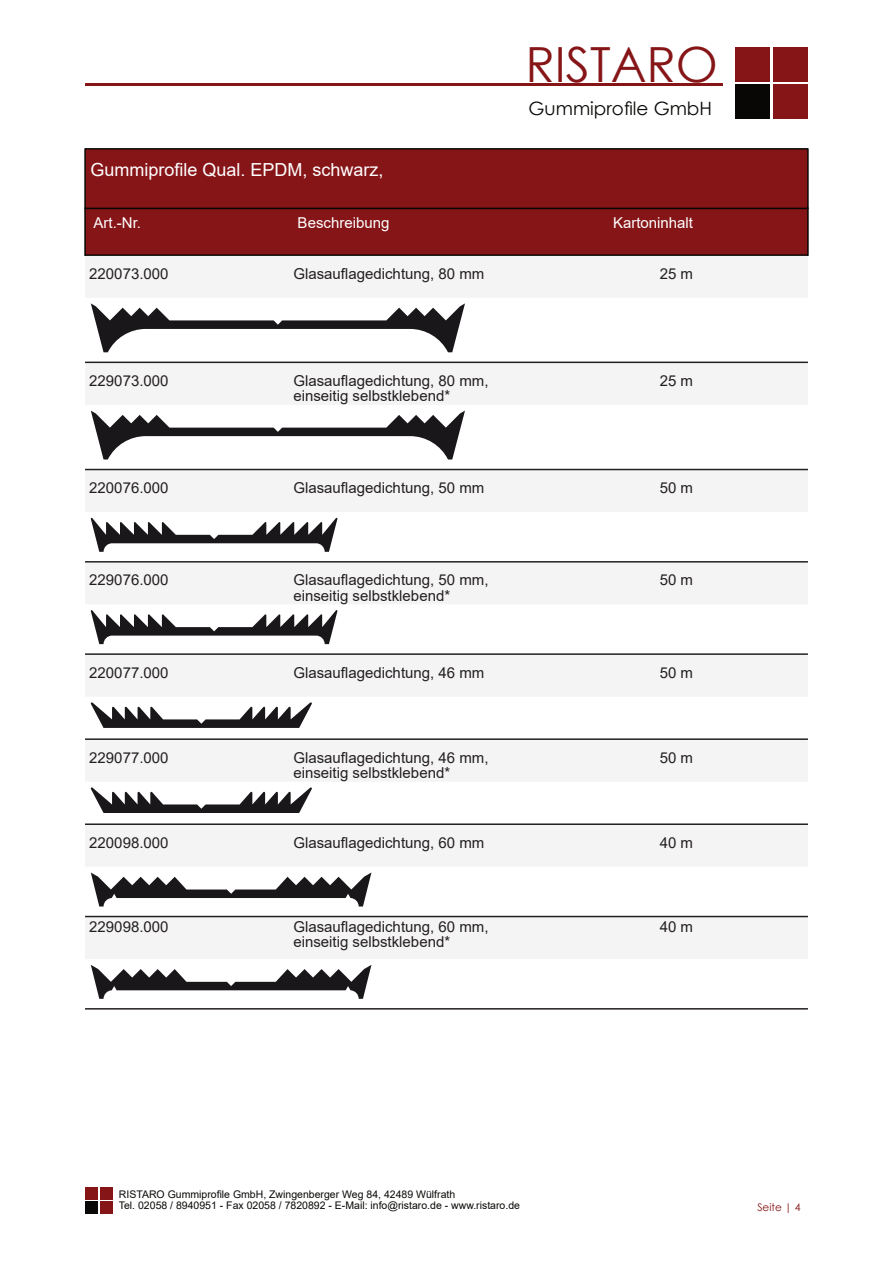
<style>
.page{position:relative;width:893px;height:1263px;background:#fff}
.page>*{position:absolute;margin:0;border:0;box-sizing:border-box;transform-origin:0 0}
.t1{font:48.45px "Century Gothic";color:#861518}
.t2{font:18.3px "Century Gothic";color:#0a0907}
.t3{font:18px "Arial";color:#fff}
.t4{font:15px/15.5px "Arial";color:#231f20}
.t5{font:15px "Arial";color:#fff}
.t6{font:10.5px/10.8px "Arial";color:#0a0907}
.t7{font:10.5px "Century Gothic";color:#861518}
.s1{color:#080704}
</style>
<div class="page">
<div style="left:773px;top:47px;width:35px;height:35px;background:#861518"></div>
<div style="left:736px;top:47px;width:34px;height:35px;background:#861518"></div>
<div style="left:773px;top:85px;width:35px;height:34px;background:#861518"></div>
<div style="left:736px;top:85px;width:34px;height:34px;background:#080705"></div>
<hr style="left:85px;top:83px;width:638px;height:3px;background:#861518">
<div style="left:85px;top:1186px;width:13px;height:13px;background:#861518"></div>
<div style="left:85px;top:1201px;width:13px;height:13px;background:#0a0907"></div>
<div style="left:100px;top:1186px;width:13px;height:13px;background:#861518"></div>
<div style="left:100px;top:1201px;width:13px;height:13px;background:#861518"></div>
<div style="left:85px;top:208px;width:723px;height:47px;background:#861518"></div>
<svg style="left:85px;top:256px;width:723px;height:703px;fill:#f5f4f4"></svg>
<hr style="left:84px;top:208px;width:2px;height:48px;background:#080704">
<hr style="left:807px;top:208px;width:2px;height:48px;background:#080704">
<hr style="left:85px;top:254px;width:723px;height:2px;background:#080704">
<hr style="left:85px;top:362px;width:723px;height:1px;background:#231f20">
<hr style="left:85px;top:469px;width:723px;height:1px;background:#231f20">
<hr style="left:85px;top:561px;width:723px;height:2px;background:#231f20">
<hr style="left:85px;top:653px;width:723px;height:2px;background:#231f20">
<hr style="left:85px;top:738px;width:723px;height:2px;background:#231f20">
<hr style="left:85px;top:823px;width:723px;height:2px;background:#231f20">
<hr style="left:85px;top:916px;width:723px;height:1px;background:#231f20">
<hr style="left:85px;top:1008px;width:723px;height:1px;background:#231f20">
<svg style="left:91px;top:303px;width:374px;height:49px"></svg>
<svg style="left:91px;top:411px;width:374px;height:48px"></svg>
<svg style="left:91px;top:518px;width:246px;height:34px"></svg>
<svg style="left:91px;top:610px;width:246px;height:34px"></svg>
<svg style="left:91px;top:702px;width:221px;height:26px"></svg>
<svg style="left:91px;top:787px;width:221px;height:26px"></svg>
<svg style="left:91px;top:872px;width:280px;height:34px"></svg>
<svg style="left:91px;top:965px;width:280px;height:34px"></svg>
<div style="left:84px;top:148px;width:725px;height:61px;background:#861518;border:1px solid #080704"></div>
<p class="t3" style="left:90px;top:163px;width:295px">Gummiprofile Qual. EPDM, schwarz,</p>
<h1 class="t1" style="left:525px;top:45px;width:194px">RISTARO</h1>
<p class="t2" style="left:529px;top:101px;width:185px">Gummiprofile GmbH</p>
<p class="t5" style="left:94px;top:217px;width:49px">Art.-Nr.</p>
<p class="t5" style="left:298px;top:217px;width:93px">Beschreibung</p>
<p class="t5" style="left:613px;top:217px;width:82px">Kartoninhalt</p>
<p class="t4" style="left:89px;top:267px;width:81px">220073.000</p>
<p class="t4" style="left:293px;top:267px;width:192px">Glasauflagedichtung, 80 mm</p>
<p class="t4" style="left:660px;top:267px;width:35px">25 m</p>
<p class="t4" style="left:89px;top:374px;width:81px">229073.000</p>
<p class="t4" style="left:293px;top:374px;width:197px">Glasauflagedichtung, 80 mm, einseitig selbstklebend*</p>
<p class="t4" style="left:660px;top:374px;width:35px">25 m</p>
<p class="t4" style="left:89px;top:481px;width:81px">220076.000</p>
<p class="t4" style="left:293px;top:481px;width:192px">Glasauflagedichtung, 50 mm</p>
<p class="t4" style="left:660px;top:481px;width:35px">50 m</p>
<p class="t4" style="left:89px;top:574px;width:81px">229076.000</p>
<p class="t4" style="left:293px;top:574px;width:197px">Glasauflagedichtung, 50 mm, einseitig selbstklebend*</p>
<p class="t4" style="left:660px;top:574px;width:35px">50 m</p>
<p class="t4" style="left:89px;top:666px;width:81px">220077.000</p>
<p class="t4" style="left:293px;top:666px;width:192px">Glasauflagedichtung, 46 mm</p>
<p class="t4" style="left:660px;top:666px;width:35px">50 m</p>
<p class="t4" style="left:89px;top:751px;width:81px">229077.000</p>
<p class="t4" style="left:293px;top:751px;width:197px">Glasauflagedichtung, 46 mm, einseitig selbstklebend*</p>
<p class="t4" style="left:660px;top:751px;width:35px">50 m</p>
<p class="t4" style="left:89px;top:836px;width:81px">220098.000</p>
<p class="t4" style="left:293px;top:836px;width:192px">Glasauflagedichtung, 60 mm</p>
<p class="t4" style="left:660px;top:836px;width:35px">40 m</p>
<p class="t4" style="left:89px;top:920px;width:81px">229098.000</p>
<p class="t4" style="left:293px;top:920px;width:197px">Glasauflagedichtung, 60 mm, einseitig selbstklebend*</p>
<p class="t4" style="left:660px;top:920px;width:35px">40 m</p>
<p class="t6" style="left:119px;top:1190px;width:403px">RISTARO Gummiprofile GmbH, Zwingenberger Weg 84, 42489 Wülfrath<br>Tel. 02058 / 8940951 - Fax 02058 / <span class="s1">7820892 - E-Mail: info@ristaro.de - www.ristaro.de</span></p>
<p class="t7" style="left:757px;top:1203px;width:45px">Seite | 4</p>
</div>
